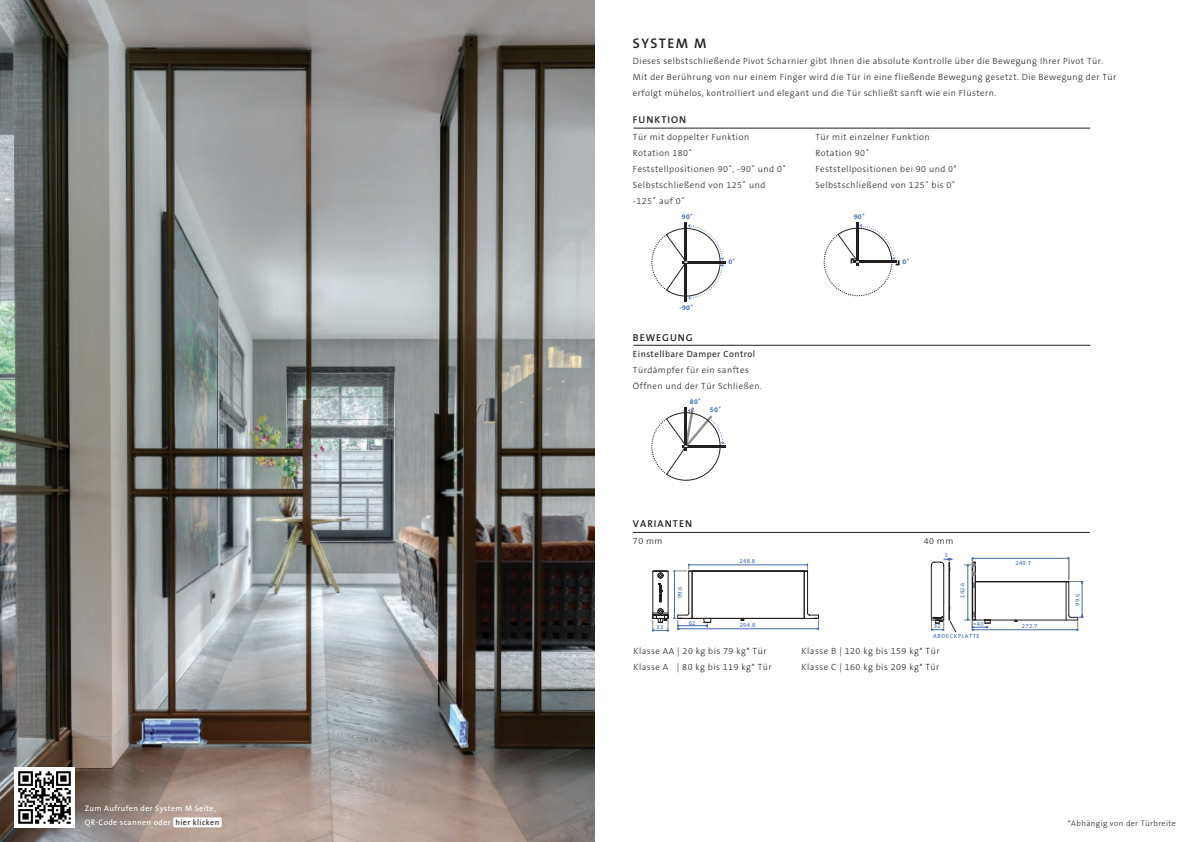
<style>
.page{position:relative;width:1191px;height:842px;background:#fff}
.page>*{position:absolute;margin:0;border:0;box-sizing:border-box;transform-origin:0 0}
.t1{font:600 14px "The Sans B6";letter-spacing:.1em;color:#231f20}
.t2{font:600 10px "The Sans B6";letter-spacing:.1em;color:#231f20}
.t3{font:300 9px/16px "The Sans B3";letter-spacing:.05em;color:#231f20}
.t4{font:9px "The Sans B5 Plain";letter-spacing:.05em;color:#231f20}
.t5{font:8px/14px "The Sans B5 Plain";letter-spacing:.05em;color:#fff}
.t6{font:300 8px "The Sans B3";letter-spacing:.05em;color:#231f20}
.t7{font:700 7px "The Sans B7";letter-spacing:.05em;color:#406ab4}
.t8{font:6px "The Sans B5 Plain";letter-spacing:.05em;color:#406ab4}
.t9{font:6px "The Sans B5 Plain";letter-spacing:.1em;color:#406ab4}
.s1{color:#231f20}
</style>
<div class="page">
<img style="left:0;top:0;width:595px;height:842px">
<img style="left:14px;top:767px;width:61px;height:61px">
<div style="left:173px;top:817px;width:49px;height:10px;background:#fff;border-radius:2px"></div>
<hr style="left:684px;top:222px;width:3px;height:44px;background:#231f20">
<hr style="left:684px;top:258px;width:3px;height:44px;background:#231f20">
<hr style="left:681px;top:261px;width:44px;height:2px;background:#231f20">
<svg style="left:651px;top:224px;width:73px;height:76px"></svg>
<hr style="left:856px;top:222px;width:2px;height:44px;background:#231f20">
<svg style="left:824px;top:224px;width:75px;height:72px"></svg>
<hr style="left:682px;top:445px;width:44px;height:3px;background:#231f20">
<svg style="left:651px;top:407px;width:73px;height:73px"></svg>
<svg style="left:652px;top:564px;width:167px;height:67px"></svg>
<hr style="left:633px;top:128px;width:457px;height:1px;background:#231f20">
<hr style="left:633px;top:345px;width:457px;height:1px;background:#231f20">
<hr style="left:633px;top:532px;width:456px;height:1px;background:#231f20">
<svg style="left:964px;top:557px;width:119px;height:74px"></svg>
<svg style="left:931px;top:558px;width:25px;height:74px"></svg>
<p class="t5" style="left:85px;top:802px;width:136px">Zum Aufrufen der System M Seite,<br>QR-Code scannen oder <span class="s1">hier klicken</span></p>
<h1 class="t1" style="left:633px;top:36px;width:75px">SYSTEM M</h1>
<p class="t3" style="left:633px;top:53px;width:485px">Dieses selbstschließende Pivot Scharnier gibt Ihnen die absolute Kontrolle über die Bewegung Ihrer Pivot Tür.<br>Mit der Berührung von nur einem Finger wird die Tür in eine fließende Bewegung gesetzt. Die Bewegung der Tür erfolgt mühelos, kontrolliert und elegant und die Tür schließt sanft wie ein Flüstern.</p>
<p class="t2" style="left:633px;top:115px;width:55px">FUNKTION</p>
<p class="t3" style="left:633px;top:129px;width:155px">Tür mit doppelter Funktion<br>Rotation 180˚<br>Feststellpositionen 90˚, -90˚ und 0˚<br>Selbstschließend von 125˚ und -125˚ auf 0˚</p>
<p class="t7" style="left:682px;top:213px;width:12px">90˚</p>
<p class="t7" style="left:679px;top:304px;width:15px">-90˚</p>
<p class="t2" style="left:633px;top:332px;width:61px">BEWEGUNG</p>
<p class="t7" style="left:728px;top:258px;width:8px">0˚</p>
<p class="t4" style="left:633px;top:349px;width:124px">Einstellbare Damper Control</p>
<p class="t3" style="left:633px;top:362px;width:130px">Türdämpfer für ein sanftes<br>Öffnen und der Tür Schließen.</p>
<p class="t7" style="left:690px;top:398px;width:12px">80˚</p>
<p class="t7" style="left:710px;top:406px;width:12px">50˚</p>
<p class="t3" style="left:815px;top:129px;width:143px">Tür mit einzelner Funktion<br>Rotation 90˚<br>Feststellpositionen bei 90 und 0°<br>Selbstschließend von 125˚ bis 0˚</p>
<p class="t7" style="left:853px;top:213px;width:12px">90˚</p>
<p class="t7" style="left:902px;top:258px;width:8px">0˚</p>
<p class="t2" style="left:633px;top:519px;width:61px">VARIANTEN</p>
<p class="t3" style="left:633px;top:533px;width:31px">70 mm</p>
<p class="t3" style="left:923px;top:533px;width:31px">40 mm</p>
<p class="t8" style="left:739px;top:557px;width:17px">248.8</p>
<p class="t8" style="left:944px;top:552px;width:5px">1</p>
<p class="t8" style="left:676px;top:598px;width:14px;rotate:-90deg">99.6</p>
<p class="t8" style="left:959px;top:598px;width:17px;rotate:-90deg">142.6</p>
<p class="t8" style="left:656px;top:624px;width:8px">32</p>
<p class="t8" style="left:688px;top:619px;width:8px">62</p>
<p class="t8" style="left:739px;top:622px;width:17px">294.8</p>
<p class="t8" style="left:934px;top:623px;width:8px">32</p>
<p class="t8" style="left:973px;top:621px;width:12px">=40</p>
<p class="t9" style="left:933px;top:633px;width:48px">ABDECKPLATTE</p>
<p class="t3" style="left:633px;top:644px;width:140px">Klasse AA | 20 kg bis 79 kg* Tür<br>Klasse A | 80 kg bis 119 kg* Tür</p>
<p class="t3" style="left:801px;top:644px;width:139px">Klasse B | 120 kg bis 159 kg* Tür<br>Klasse C | 160 kg bis 209 kg* Tür</p>
<p class="t8" style="left:1015px;top:560px;width:17px">249.7</p>
<p class="t8" style="left:1021px;top:622px;width:17px">272.7</p>
<p class="t8" style="left:1074px;top:606px;width:14px;rotate:-90deg">99.6</p>
<p class="t6" style="left:1067px;top:819px;width:109px">*Abhängig von der Türbreite</p>
</div>
